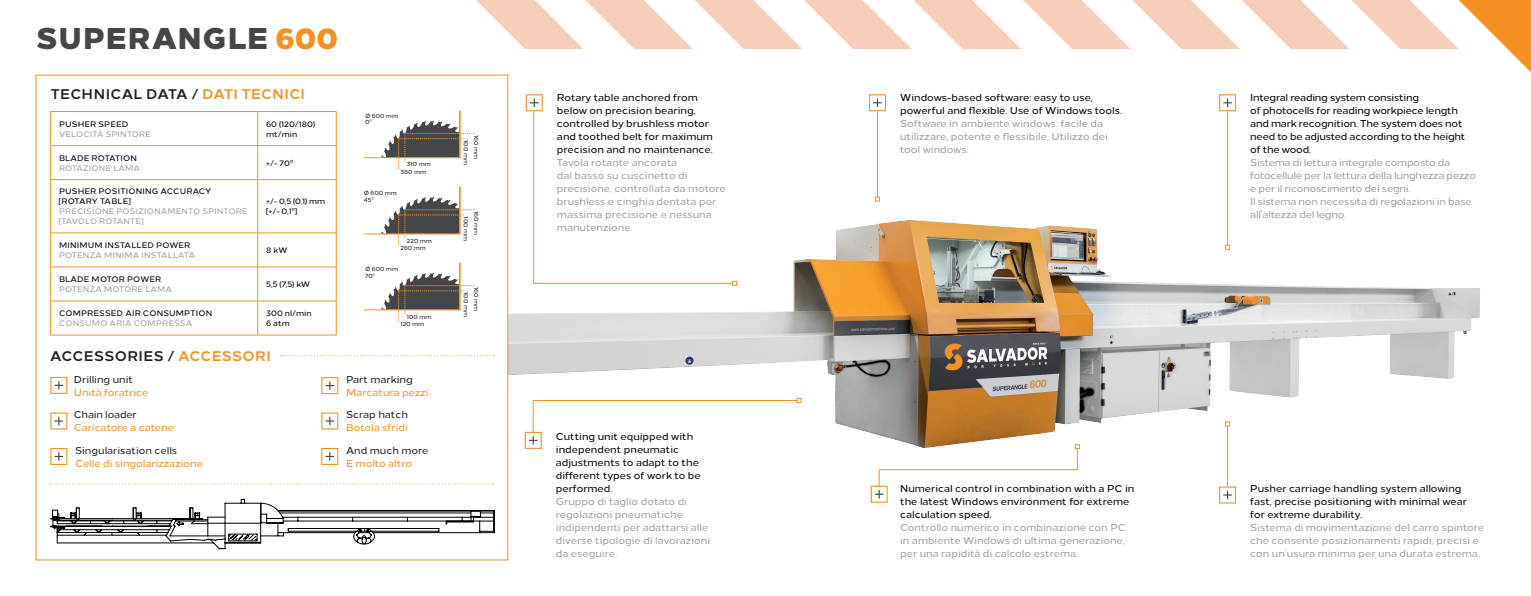
<style>
.page{position:relative;width:1531px;height:596px;background:#fff}
.page>*{position:absolute;margin:0;border:0;box-sizing:border-box;transform-origin:0 0}
.t1{font:800 30px "Loew";letter-spacing:.03em;color:#454647}
.t2{font:700 14px "Loew";letter-spacing:.03em;color:#231f20}
.t3{font:500 10px/13px "Loew";color:#9d9fa2}
.t4{font:500 10px/13px "Loew";color:#000}
.t5{font:500 10px/13px "Loew";letter-spacing:-.02em;color:#9d9fa2}
.t6{font:500 10px/13px "Loew";letter-spacing:-.02em;color:#000}
.t7{font:500 10px "Loew";color:#f49122}
.t8{font:500 10px "Loew";color:#231f20}
.t9{font:500 8px/10px "Loew";letter-spacing:.02em;color:#000}
.t10{font:500 8px/10px "Loew";letter-spacing:.02em;color:#9fa3a3}
.t11{font:500 8px/10px "Loew";color:#000}
.t12{font:500 6px/6.9px "Loew";color:#231f20}
.s1{color:#f49122}
</style>
<div class="page">
<svg style="left:476px;top:0;width:1055px;height:72px"></svg>
<img style="left:508px;top:158px;width:972px;height:336px">
<svg style="left:869px;top:94px;width:17px;height:17px"></svg>
<svg style="left:1219px;top:94px;width:17px;height:17px"></svg>
<svg style="left:1219px;top:486px;width:17px;height:17px"></svg>
<hr style="left:1227px;top:425px;width:1px;height:61px;background:#f49122">
<svg style="left:1225px;top:421px;width:5px;height:5px"></svg>
<svg style="left:871px;top:444px;width:209px;height:58px"></svg>
<svg style="left:526px;top:94px;width:211px;height:192px"></svg>
<svg style="left:50px;top:376px;width:17px;height:17px"></svg>
<svg style="left:50px;top:412px;width:17px;height:17px"></svg>
<svg style="left:50px;top:447px;width:17px;height:17px"></svg>
<svg style="left:321px;top:377px;width:17px;height:17px"></svg>
<svg style="left:321px;top:412px;width:17px;height:17px"></svg>
<svg style="left:321px;top:447px;width:17px;height:17px"></svg>
<hr style="left:50px;top:111px;width:208px;height:1px;background:#f49122">
<hr style="left:50px;top:112px;width:1px;height:33px;background:#f49122">
<hr style="left:258px;top:111px;width:78px;height:1px;background:#f49122">
<hr style="left:257px;top:112px;width:1px;height:33px;background:#f49122">
<hr style="left:336px;top:112px;width:1px;height:33px;background:#f49122">
<hr style="left:50px;top:145px;width:208px;height:1px;background:#f49122">
<hr style="left:50px;top:146px;width:1px;height:33px;background:#f49122">
<hr style="left:258px;top:145px;width:78px;height:1px;background:#f49122">
<hr style="left:257px;top:146px;width:1px;height:33px;background:#f49122">
<hr style="left:336px;top:146px;width:1px;height:33px;background:#f49122">
<hr style="left:50px;top:179px;width:208px;height:1px;background:#f49122">
<hr style="left:50px;top:180px;width:1px;height:52px;background:#f49122">
<hr style="left:50px;top:232px;width:208px;height:1px;background:#f49122">
<hr style="left:50px;top:233px;width:1px;height:33px;background:#f49122">
<hr style="left:258px;top:179px;width:78px;height:1px;background:#f49122">
<hr style="left:257px;top:180px;width:1px;height:52px;background:#f49122">
<hr style="left:336px;top:180px;width:1px;height:52px;background:#f49122">
<hr style="left:258px;top:232px;width:78px;height:1px;background:#f49122">
<hr style="left:257px;top:233px;width:1px;height:33px;background:#f49122">
<hr style="left:336px;top:233px;width:1px;height:33px;background:#f49122">
<hr style="left:50px;top:266px;width:208px;height:1px;background:#f49122">
<hr style="left:50px;top:267px;width:1px;height:33px;background:#f49122">
<hr style="left:258px;top:266px;width:78px;height:1px;background:#f49122">
<hr style="left:257px;top:267px;width:1px;height:33px;background:#f49122">
<hr style="left:336px;top:267px;width:1px;height:33px;background:#f49122">
<hr style="left:50px;top:300px;width:208px;height:1px;background:#f49122">
<hr style="left:50px;top:301px;width:1px;height:33px;background:#f49122">
<hr style="left:50px;top:334px;width:208px;height:1px;background:#f49122">
<hr style="left:258px;top:300px;width:78px;height:1px;background:#f49122">
<hr style="left:257px;top:301px;width:1px;height:33px;background:#f49122">
<hr style="left:336px;top:301px;width:1px;height:33px;background:#f49122">
<hr style="left:258px;top:334px;width:78px;height:1px;background:#f49122">
<svg style="left:378px;top:272px;width:96px;height:49px"></svg>
<svg style="left:378px;top:120px;width:96px;height:49px"></svg>
<svg style="left:378px;top:197px;width:96px;height:48px"></svg>
<hr style="left:877px;top:111px;width:1px;height:86px;background:#f49122">
<svg style="left:875px;top:196px;width:5px;height:5px"></svg>
<hr style="left:1227px;top:111px;width:1px;height:134px;background:#f49122">
<svg style="left:1225px;top:244px;width:5px;height:5px"></svg>
<svg style="left:281px;top:355px;width:213px;height:1px"></svg>
<svg style="left:51px;top:499px;width:444px;height:49px"></svg>
<svg style="left:50px;top:483px;width:443px;height:1px"></svg>
<svg style="left:525px;top:398px;width:276px;height:50px"></svg>
<h1 class="t1" style="left:36px;top:13px;width:303px">SUPERANGLE <span class="s1">600</span></h1>
<h2 class="t2" style="left:51px;top:82px;width:256px">TECHNICAL DATA / <span class="s1">DATI TECNICI</span></h2>
<p class="t9" style="left:59px;top:118px;width:71px">PUSHER SPEED</p>
<p class="t10" style="left:59px;top:128px;width:93px">VELOCITÀ SPINTORE</p>
<p class="t11" style="left:266px;top:118px;width:50px">60 (120/180) mt/min</p>
<p class="t9" style="left:59px;top:152px;width:79px">BLADE ROTATION</p>
<p class="t10" style="left:59px;top:162px;width:83px">ROTAZIONE LAMA</p>
<p class="t9" style="left:266px;top:157px;width:29px">+/- 70°</p>
<p class="t9" style="left:59px;top:186px;width:154px">PUSHER POSITIONING ACCURACY [ROTARY TABLE]</p>
<p class="t10" style="left:59px;top:206px;width:190px">PRECISIONE POSIZIONAMENTO SPINTORE [TAVOLO ROTANTE]</p>
<p class="t9" style="left:59px;top:239px;width:133px">MINIMUM INSTALLED POWER</p>
<p class="t10" style="left:59px;top:249px;width:138px">POTENZA MINIMA INSTALLATA</p>
<p class="t9" style="left:59px;top:273px;width:104px">BLADE MOTOR POWER</p>
<p class="t10" style="left:59px;top:283px;width:115px">POTENZA MOTORE LAMA</p>
<p class="t9" style="left:266px;top:196px;width:60px">+/- 0,5 (0,1) mm [+/- 0,1°]</p>
<p class="t9" style="left:266px;top:244px;width:23px">8 kW</p>
<p class="t9" style="left:266px;top:278px;width:45px">5,5 (7,5) kW</p>
<p class="t9" style="left:59px;top:307px;width:155px">COMPRESSED AIR CONSUMPTION</p>
<p class="t10" style="left:59px;top:317px;width:135px">CONSUMO ARIA COMPRESSA</p>
<p class="t11" style="left:266px;top:307px;width:47px">300 nl/min<br>6 atm</p>
<h2 class="t2" style="left:50px;top:344px;width:222px">ACCESSORIES / <span class="s1">ACCESSORI</span></h2>
<p class="t8" style="left:74px;top:371px;width:61px">Drilling unit</p>
<p class="t7" style="left:74px;top:384px;width:76px">Unità foratrice</p>
<p class="t8" style="left:74px;top:406px;width:64px">Chain loader</p>
<p class="t7" style="left:74px;top:419px;width:102px">Caricatore a catene</p>
<p class="t8" style="left:75px;top:442px;width:104px">Singularisation cells</p>
<p class="t7" style="left:75px;top:455px;width:129px">Celle di singolarizzazione</p>
<p class="t12" style="left:365px;top:111px;width:35px">Ø 600 mm<br>0°</p>
<p class="t12" style="left:400px;top:160px;width:32px;line-height:7.3px;text-indent:6px">310 mm<br>380 mm</p>
<p class="t12" style="left:364px;top:189px;width:35px">Ø 600 mm<br>45°</p>
<p class="t12" style="left:400px;top:236px;width:33px;line-height:7.3px;text-indent:6px">220 mm<br>260 mm</p>
<p class="t12" style="left:365px;top:265px;width:35px">Ø 600 mm<br>70°</p>
<p class="t12" style="left:400px;top:312px;width:33px;line-height:7.3px;text-indent:6px">100 mm<br>120 mm</p>
<p class="t8" style="left:346px;top:371px;width:68px">Part marking</p>
<p class="t7" style="left:346px;top:384px;width:84px">Marcatura pezzi</p>
<p class="t8" style="left:346px;top:406px;width:63px">Scrap hatch</p>
<p class="t7" style="left:346px;top:419px;width:63px">Botola sfridi</p>
<p class="t8" style="left:346px;top:442px;width:84px">And much more</p>
<p class="t7" style="left:346px;top:455px;width:67px">E molto altro</p>
<p class="t12" style="left:480px;top:135px;width:26px;rotate:90deg">160 mm</p>
<p class="t12" style="left:470px;top:140px;width:26px;rotate:90deg">100 mm</p>
<p class="t12" style="left:480px;top:211px;width:26px;rotate:90deg">160 mm</p>
<p class="t12" style="left:470px;top:216px;width:26px;rotate:90deg">100 mm</p>
<p class="t12" style="left:480px;top:287px;width:26px;rotate:90deg">160 mm</p>
<p class="t12" style="left:470px;top:292px;width:26px;rotate:90deg">100 mm</p>
<p class="t4" style="left:557px;top:90px;width:158px">Rotary table anchored from below on precision bearing, controlled by brushless motor and toothed belt for maximum precision and no maintenance.</p>
<p class="t3" style="left:557px;top:155px;width:170px">Tavola rotante ancorata<br>dal basso su cuscinetto di precisione, controllata da motore brushless e cinghia dentata per massima precisione e nessuna manutenzione.</p>
<p class="t4" style="left:556px;top:428px;width:146px">Cutting unit equipped with independent pneumatic adjustments to adapt to the different types of work to be performed.</p>
<p class="t3" style="left:556px;top:493px;width:156px">Gruppo di taglio dotato di regolazioni pneumatiche indipendenti per adattarsi alle diverse tipologie di lavorazioni da eseguire.</p>
<p class="t4" style="left:900px;top:90px;width:223px">Windows-based software: easy to use, powerful and flexible. Use of Windows tools.</p>
<p class="t3" style="left:900px;top:116px;width:209px">Software in ambiente windows: facile da utilizzare, potente e flessibile. Utilizzo dei tool windows.</p>
<p class="t4" style="left:900px;top:480px;width:236px">Numerical control in combination with a PC in the latest Windows environment for extreme calculation speed.</p>
<p class="t3" style="left:900px;top:519px;width:227px;text-align:justify">Controllo numerico in combinazione con PC in ambiente Windows di ultima generazione, per una rapidità di calcolo estrema.</p>
<p class="t6" style="left:1250px;top:90px;width:217px">Integral reading system consisting<br>of photocells for reading workpiece length and mark recognition. The system does not need to be adjusted according to the height of the wood.</p>
<p class="t5" style="left:1250px;top:155px;width:227px">Sistema di lettura integrale composto da fotocellule per la lettura della lunghezza pezzo e per il riconoscimento dei segni.<br>Il sistema non necessita di regolazioni in base all’altezza del legno.</p>
<p class="t4" style="left:1250px;top:480px;width:218px">Pusher carriage handling system allowing fast, precise positioning with minimal wear for extreme durability.</p>
<p class="t3" style="left:1250px;top:519px;width:235px">Sistema di movimentazione del carro spintore che consente posizionamenti rapidi, precisi e con un’usura minima per una durata estrema.</p>
</div>
